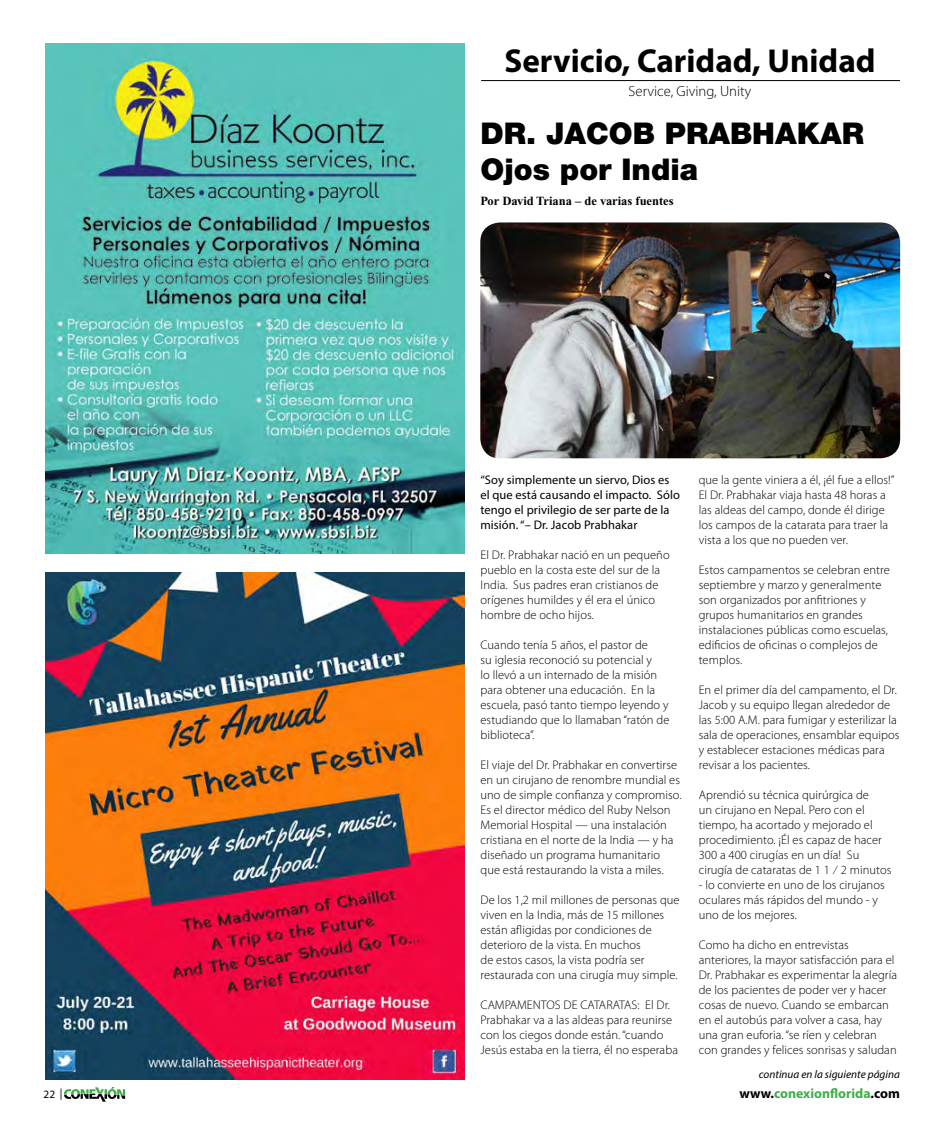
<style>
.page{position:relative;width:945px;height:1125px;background:#fff}
.page>*{position:absolute;margin:0;border:0;box-sizing:border-box;transform-origin:0 0}
.t1{font:700 33.25px "Myriad Pro";color:#000}
.t2{font:900 30px/36px "Helvetica Neue";color:#000}
.t3{font:300 14.75px "Myriad Pro";color:#000}
.t4{font:700 13.75px "Myriad Pro";color:#41ad49}
.t5{font:300 12.5px/15px "Myriad Pro";letter-spacing:.005em;color:#000}
.t6{font:12.5px/15px "Myriad Pro";letter-spacing:.005em;color:#000}
.t7{font:700 12.5px "Times New Roman";color:#000}
.t8{font:italic 11.25px "Myriad Pro";color:#000}
.t9{font:11.25px "Myriad Pro";color:#000}
.s1{color:#000}
</style>
<div class="page">
<svg style="left:64px;top:1087px;width:61px;height:15px"></svg>
<hr style="left:481px;top:80px;width:419px;height:1px;background:#000">
<img style="left:45px;top:44px;width:419px;height:509px">
<img style="left:45px;top:573px;width:420px;height:506px">
<img style="left:480px;top:222px;width:420px;height:236px">
<h1 class="t1" style="left:504px;top:39px;width:373px">Servicio, Caridad, Unidad</h1>
<p class="t3" style="left:629px;top:83px;width:124px">Service, Giving, Unity</p>
<h2 class="t2" style="left:480px;top:116px;width:108px">DR. JACO</h2>
<h2 class="t2" style="left:480px;top:116px;width:385px;text-indent:152px">B PRABHAKAR<br>Ojos por India</h2>
<p class="t7" style="left:480px;top:194px;width:195px">Por David Triana – de varias fuentes</p>
<p class="t6" style="left:480px;top:473px;width:201px">“Soy simplemente un siervo, Dios es el que está causando el impacto. Sólo tengo el privilegio de ser parte de la misión. “– Dr. Jacob Prabhakar</p>
<p class="t5" style="left:480px;top:548px;width:191px">El Dr. Prabhakar nació en un pequeño pueblo en la costa este del sur de la<br>India. Sus padres eran cristianos de orígenes humildes y él era el único hombre de ocho hijos.</p>
<p class="t5" style="left:480px;top:638px;width:190px">Cuando tenía 5 años, el pastor de<br>su iglesia reconoció su potencial y<br>lo llevó a un internado de la misión para obtener una educación. En la escuela, pasó tanto tiempo leyendo y estudiando que lo llamaban “ratón de biblioteca”.</p>
<p class="t5" style="left:480px;top:758px;width:203px">El viaje del Dr. Prabhakar en convertirse en un cirujano de renombre mundial es uno de simple confianza y compromiso.<br>Es el director médico del Ruby Nelson Memorial Hospital — una instalación cristiana en el norte de la India — y ha diseñado un programa humanitario que está restaurando la vista a miles.</p>
<p class="t5" style="left:480px;top:893px;width:201px">De los 1,2 mil millones de personas que viven en la India, más de 15 millones están afligidas por condiciones de deterioro de la vista. En muchos<br>de estos casos, la vista podría ser restaurada con una cirugía muy simple.</p>
<p class="t5" style="left:480px;top:998px;width:199px">CAMPAMENTOS DE CATARATAS: El Dr.<br>Prabhakar va a las aldeas para reunirse con los ciegos donde están. “cuando Jesús estaba en la tierra, él no esperaba</p>
<p class="t5" style="left:699px;top:473px;width:197px">que la gente viniera a él, ¡él fue a ellos!” El Dr. Prabhakar viaja hasta 48 horas a las aldeas del campo, donde él dirige los campos de la catarata para traer la vista a los que no pueden ver.</p>
<p class="t5" style="left:699px;top:563px;width:193px">Estos campamentos se celebran entre septiembre y marzo y generalmente son organizados por anfitriones y grupos humanitarios en grandes instalaciones públicas como escuelas, edificios de oficinas o complejos de templos.</p>
<p class="t5" style="left:699px;top:683px;width:202px">En el primer día del campamento, el Dr.<br>Jacob y su equipo llegan alrededor de las 5:00 A.M. para fumigar y esterilizar la sala de operaciones, ensamblar equipos y establecer estaciones médicas para revisar a los pacientes.</p>
<p class="t5" style="left:699px;top:788px;width:194px">Aprendió su técnica quirúrgica de<br>un cirujano en Nepal. Pero con el tiempo, ha acortado y mejorado el procedimiento. ¡Él es capaz de hacer 300 a 400 cirugías en un día! Su cirugía de cataratas de 1 1 ⁄ 2 minutos</p>
<p class="t5" style="left:699px;top:878px;width:187px">- lo convierte en uno de los cirujanos oculares más rápidos del mundo - y uno de los mejores.</p>
<p class="t5" style="left:699px;top:938px;width:200px">Como ha dicho en entrevistas anteriores, la mayor satisfacción para el Dr. Prabhakar es experimentar la alegría de los pacientes de poder ver y hacer cosas de nuevo. Cuando se embarcan en el autobús para volver a casa, hay una gran euforia. “se ríen y celebran con grandes y felices sonrisas y saludan</p>
<p class="t8" style="left:759px;top:1067px;width:143px">continua en la siguiente página</p>
<p class="t9" style="left:44px;top:1087px;width:21px">22 |</p>
<p class="t4" style="left:739px;top:1084px;width:162px"><span class="s1">www.</span>conexionflorida<span class="s1">.com</span></p>
</div>
